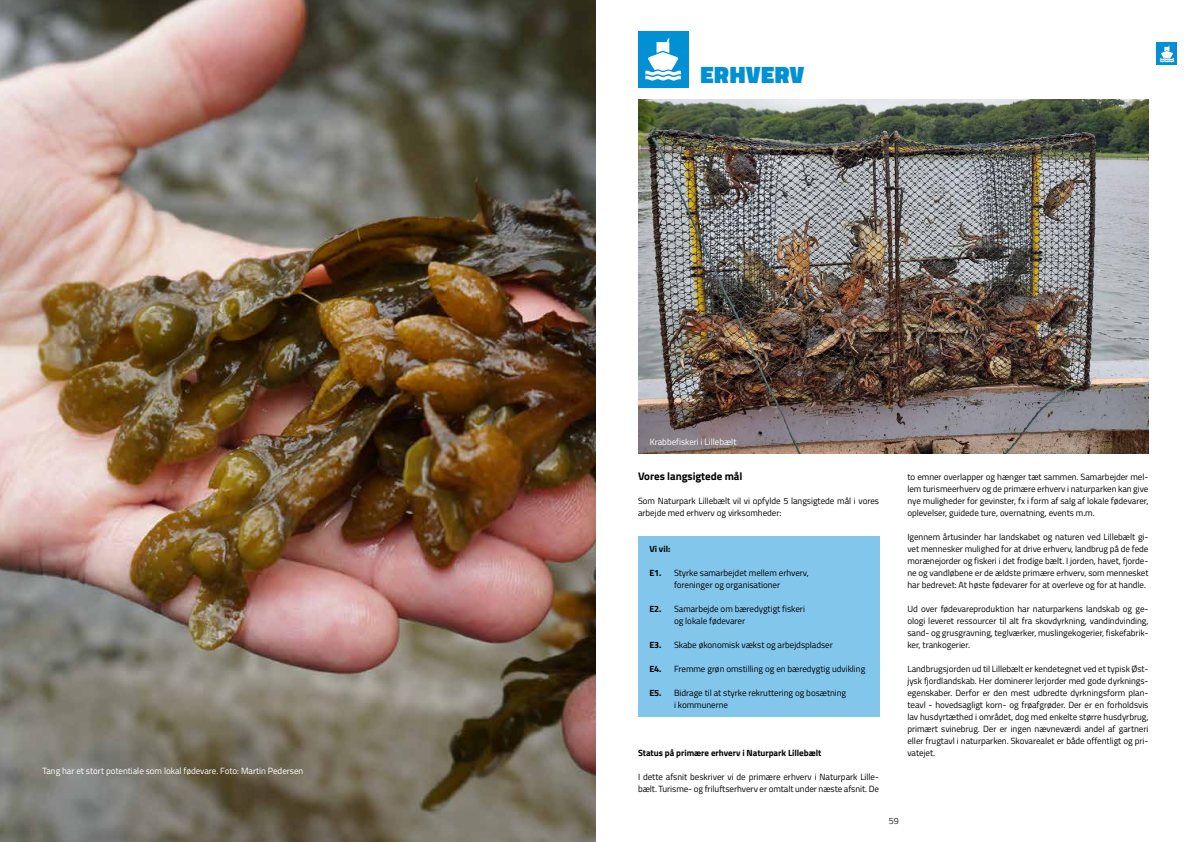
<style>
.page{position:relative;width:1191px;height:842px;background:#fff}
.page>*{position:absolute;margin:0;border:0;box-sizing:border-box;transform-origin:0 0}
.t1{font:900 24px "Titillium";letter-spacing:.025em;color:#0090d3}
.t2{font:700 11px "Titillium";letter-spacing:-.005em;color:#000}
.t3{font:9px/12px "Titillium";letter-spacing:-.005em;color:#000;text-align:justify}
.t4{font:9px "Titillium";letter-spacing:-.005em;color:#fff}
.t5{font:700 9px "Titillium";letter-spacing:-.005em;color:#000}
.t6{font:300 9px "Titillium Web";color:#000}
.s1{font-weight:700}
</style>
<div class="page">
<div style="left:637px;top:536px;width:242px;height:180px;background:#83c6ec"></div>
<img style="left:638px;top:99px;width:510px;height:355px">
<div style="left:1157px;top:43px;width:20px;height:22px;background:#0090d3"></div>
<svg style="left:1159px;top:45px;width:15px;height:17px"></svg>
<div style="left:638px;top:31px;width:50px;height:56px;background:#0090d3"></div>
<svg style="left:645px;top:39px;width:36px;height:42px"></svg>
<img style="left:0;top:0;width:595px;height:842px">
<p class="t4" style="left:43px;top:764px;width:262px">Tang har et stort potentiale som lokal fødevare. Foto: Martin Pedersen</p>
<h1 class="t1" style="left:700px;top:57px;width:105px">ERHVERV</h1>
<p class="t4" style="left:649px;top:435px;width:88px">Krabbefiskeri i Lillebælt</p>
<p class="t2" style="left:638px;top:468px;width:106px">Vores langsigtede mål</p>
<p class="t3" style="left:638px;top:494px;width:242px">Som Naturpark Lillebælt vil vi opfylde 5 langsigtede mål i vores arbejde med erhverv og virksomheder:</p>
<p class="t5" style="left:649px;top:542px;width:22px">Vi vil:</p>
<p class="t3" style="left:649px;top:566px;width:161px;text-align:center"><span class="s1">E1.</span> Styrke samarbejdet mellem erhverv, foreninger og organisationer</p>
<p class="t3" style="left:674px;top:602px;width:132px;text-indent:-25px"><span class="s1">E2.</span> Samarbejde om bæredygtigt fiskeri og lokale fødevarer</p>
<p class="t3" style="left:649px;top:638px;width:185px"><span class="s1">E3.</span> Skabe økonomisk vækst og arbejdspladser</p>
<p class="t3" style="left:649px;top:662px;width:217px"><span class="s1">E4.</span> Fremme grøn omstilling og en bæredygtig udvikling</p>
<p class="t3" style="left:674px;top:686px;width:174px;text-indent:-25px"><span class="s1">E5.</span> Bidrage til at styrke rekruttering og bosætning i kommunerne</p>
<p class="t5" style="left:638px;top:746px;width:185px">Status på primære erhverv i Naturpark Lillebælt</p>
<p class="t3" style="left:638px;top:770px;width:242px">I dette afsnit beskriver vi de primære erhverv i Naturpark Lille&shy;bælt. Turisme- og friluftserhverv er omtalt under næste afsnit. De</p>
<p class="t3" style="left:907px;top:470px;width:242px">to emner overlapper og hænger tæt sammen. Samarbejder mel&shy;lem turismeerhverv og de primære erhverv i naturparken kan give nye muligheder for gevinster, fx i form af salg af lokale fødevarer, oplevelser, guidede ture, overnatning, events m.m.</p>
<p class="t3" style="left:907px;top:530px;width:242px">Igennem årtusinder har landskabet og naturen ved Lillebælt gi&shy;vet mennesker mulighed for at drive erhverv, landbrug på de fede morænejorder og fiskeri i det frodige bælt. I jorden, havet, fjorde&shy;ne og vandløbene er de ældste primære erhverv, som mennesket har bedrevet: At høste fødevarer for at overleve og for at handle.</p>
<p class="t3" style="left:907px;top:602px;width:242px">Ud over fødevareproduktion har naturparkens landskab og ge&shy;ologi leveret ressourcer til alt fra skovdyrkning, vandindvinding, sand- og grusgravning, teglværker, muslingekogerier, fiskefabrik&shy;ker, trankogerier.</p>
<p class="t3" style="left:907px;top:662px;width:242px">Landbrugsjorden ud til Lillebælt er kendetegnet ved et typisk Øst&shy;jysk fjordlandskab. Her dominerer lerjorder med gode dyrknings&shy;egenskaber. Derfor er den mest udbredte dyrkningsform plan&shy;teavl - hovedsagligt korn- og frøafgrøder. Der er en forholdsvis lav husdyrtæthed i området, dog med enkelte større husdyrbrug, primært svinebrug. Der er ingen nævneværdi andel af gartneri eller frugtavl i naturparken. Skovarealet er både offentligt og pri&shy;vatejet.</p>
<p class="t6" style="left:889px;top:814px;width:12px">59</p>
</div>
